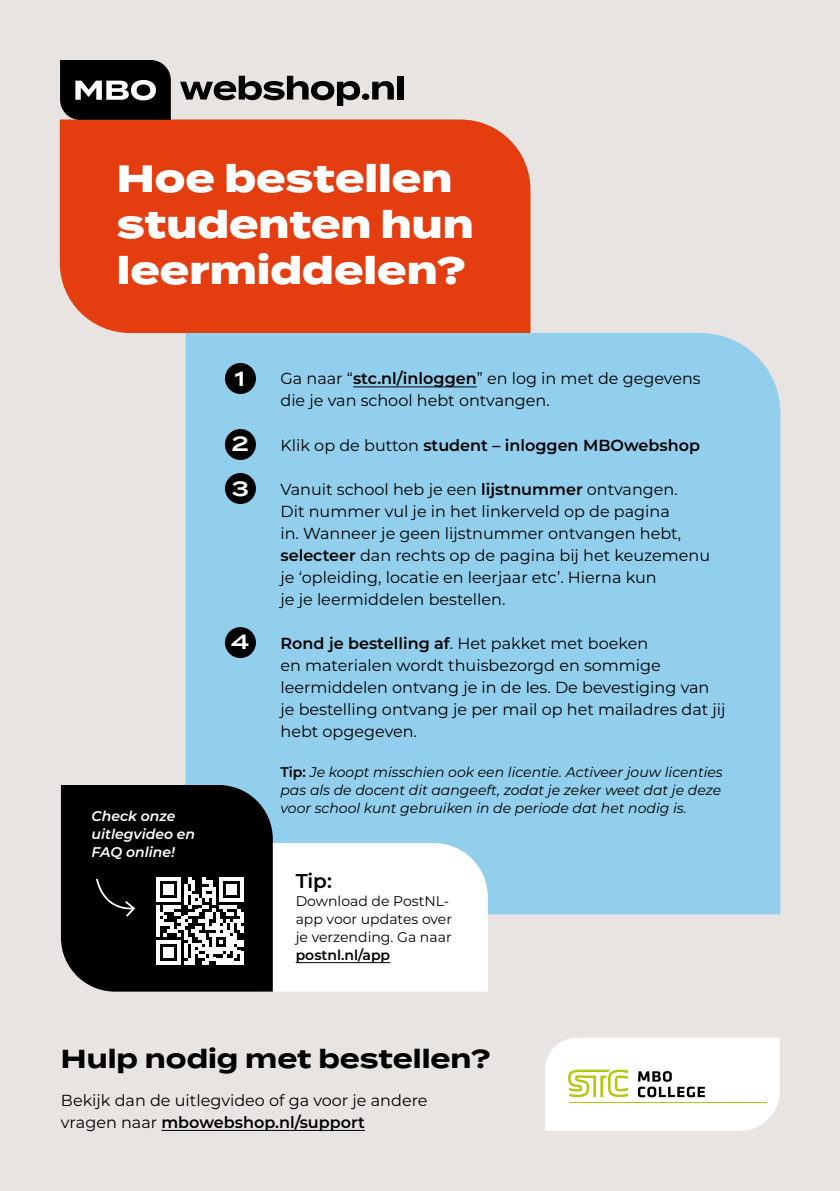
<style>
.page{position:relative;width:840px;height:1191px;background:#fff}
.page>*{position:absolute;margin:0;border:0;box-sizing:border-box;transform-origin:0 0}
.t1{font:800 38px/46px "Termina";color:#fff}
.t2{font:700 26px "Termina";color:#000}
.t3{font:600 20.6px "Termina";color:#fff}
.t4{font:600 20px "Montserrat";color:#000}
._00_Plat{font:16px/22px "Montserrat";color:#000}
._00_Plat-2{font:600 16px "Montserrat";color:#000}
.Tip{font:italic 14px/18px "Montserrat";color:#000;text-align:justify}
.t5{font:14px/18px "Montserrat";color:#000}
.t6{font:italic 600 14px/18px "Montserrat";color:#fff}
.t7{font:600 14px "Montserrat";color:#000}
.s1{font-weight:600}
.s2{font-weight:400}
.s3{font-weight:600;font-style:normal}
</style>
<div class="page">
<div style="left:0;top:0;width:839px;height:1191px;background:#e8e4e2"></div>
<hr style="left:161px;top:1130px;width:204px;height:1px;background:#000">
<div style="left:185px;top:333px;width:595px;height:581px;background:#92cfed"></div>
<div style="left:272px;top:843px;width:215px;height:148px;background:#fff"></div>
<hr style="left:295px;top:962px;width:95px;height:1px;background:#000">
<div style="left:61px;top:785px;width:211px;height:206px;background:#000"></div>
<svg style="left:95px;top:877px;width:41px;height:41px;background:#131313"></svg>
<div style="left:60px;top:119px;width:470px;height:214px;background:#e33d10"></div>
<svg style="left:60px;top:60px;width:111px;height:59px;background:#2a2a2a"></svg>
<svg style="left:180px;top:76px;width:180px;height:30px"></svg>
<div style="left:362px;top:94px;width:7px;height:6px;background:#000;border-radius:50%"></div>
<svg style="left:372px;top:81px;width:21px;height:18px"></svg>
<div style="left:397px;top:76px;width:6px;height:23px;background:#000"></div>
<svg style="left:156px;top:877px;width:88px;height:87px;background:#969696"></svg>
<svg style="left:545px;top:1038px;width:234px;height:93px;background:#f4f5ee"></svg>
<hr style="left:353px;top:386px;width:123px;height:1px;background:#000">
<div style="left:225px;top:363px;width:31px;height:31px;background:#000;border-radius:50%"></div>
<div style="left:225px;top:429px;width:31px;height:31px;background:#000;border-radius:50%"></div>
<div style="left:225px;top:473px;width:31px;height:31px;background:#000;border-radius:50%"></div>
<div style="left:225px;top:627px;width:31px;height:31px;background:#000;border-radius:50%"></div>
<h1 class="t1" style="left:117px;top:157px;width:358px">Hoe bestellen studenten hun leermiddelen?</h1>
<p class="t6" style="left:92px;top:806px;width:105px">Check onze uitlegvideo en<br>FAQ online!</p>
<p class="t3" style="left:235px;top:364px;width:12px">1</p>
<p class="t3" style="left:232px;top:429px;width:18px">2</p>
<p class="t3" style="left:232px;top:474px;width:19px">3</p>
<p class="t3" style="left:231px;top:626px;width:20px">4</p>
<p class="_00_Plat" style="left:280px;top:367px;width:421px">Ga naar “<span class="s1">stc.nl/inloggen</span>” en log in met de gegevens die je van school hebt ontvangen.</p>
<p class="_00_Plat-2" style="left:280px;top:433px;width:421px"><span class="s2">Klik op de button</span> student – inloggen MBOwebshop</p>
<p class="_00_Plat" style="left:280px;top:477px;width:431px">Vanuit school heb je een <span class="s1">lijstnummer</span> ontvangen.<br>Dit nummer vul je in het linkerveld op de pagina<br>in. Wanneer je geen lijstnummer ontvangen hebt, <span class="s1">selecteer</span> dan rechts op de pagina bij het keuzemenu je ‘opleiding, locatie en leerjaar etc’. Hierna kun<br>je je leermiddelen bestellen.</p>
<p class="_00_Plat" style="left:280px;top:631px;width:446px"><span class="s1">Rond je bestelling af</span>. Het pakket met boeken<br>en materialen wordt thuisbezorgd en sommige leermiddelen ontvang je in de les. De bevestiging van je bestelling ontvang je per mail op het mailadres dat jij hebt opgegeven.</p>
<p class="Tip" style="left:280px;top:762px;width:443px"><span class="s3">Tip:</span> Je koopt misschien ook een licentie. Activeer jouw licenties pas als de docent dit aangeeft, zodat je zeker weet dat je deze voor school kunt gebruiken in de periode dat het nodig is.</p>
<p class="t4" style="left:295px;top:867px;width:38px">Tip:</p>
<p class="t5" style="left:295px;top:891px;width:158px">Download de PostNL&shy;app voor updates over je verzending. Ga naar</p>
<p class="t7" style="left:295px;top:945px;width:96px">postnl.nl/app</p>
<h2 class="t2" style="left:61px;top:1039px;width:431px">Hulp nodig met bestellen?</h2>
<p class="_00_Plat" style="left:61px;top:1088px;width:368px">Bekijk dan de uitlegvideo of ga voor je andere vragen naar <span class="s1">mbowebshop.nl/support</span></p>
</div>
